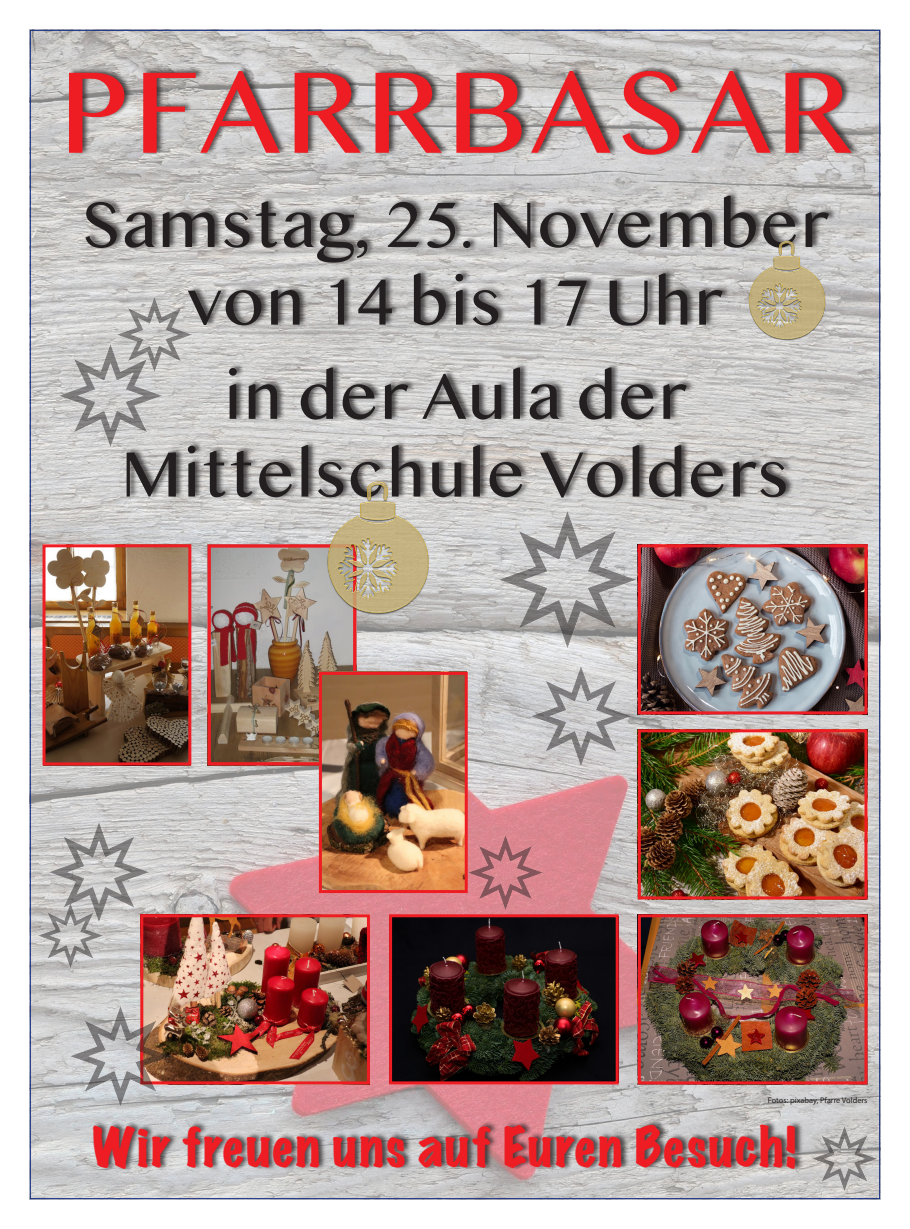
<style>
.page{position:relative;width:910px;height:1229px;background:#fff}
.page>*{position:absolute;margin:0;border:0;box-sizing:border-box;transform-origin:0 0}
._00_FT{font:123.45px "Myanmar MN";letter-spacing:.03em;color:#ee1d23}
._00_FT-2{font:67.95px "Myanmar MN";color:#231f20}
._00_FT-3{font:expanded 48.75px "Marker Felt";letter-spacing:.035em;color:#ee1d23}
._00_FT-4{font:8.25px "Myriad Pro";color:#231f20}
</style>
<div class="page">
<img style="left:32px;top:32px;width:846px;height:1165px">
<img style="left:47px;top:548px;width:140px;height:213px">
<div style="left:43px;top:544px;width:148px;height:221px;border:3px solid #ee1d23"></div>
<img style="left:212px;top:548px;width:140px;height:213px">
<div style="left:208px;top:544px;width:148px;height:221px;border:3px solid #ee1d23"></div>
<img style="left:323px;top:676px;width:141px;height:213px">
<div style="left:319px;top:672px;width:149px;height:221px;border:3px solid #ee1d23"></div>
<img style="left:144px;top:918px;width:222px;height:162px">
<div style="left:140px;top:914px;width:230px;height:170px;border:3px solid #ee1d23"></div>
<img style="left:642px;top:918px;width:221px;height:162px">
<div style="left:638px;top:914px;width:229px;height:170px;border:3px solid #ee1d23"></div>
<img style="left:393px;top:918px;width:222px;height:162px">
<div style="left:389px;top:914px;width:230px;height:170px;border:3px solid #ee1d23"></div>
<div style="left:69px;top:65px;width:791px;height:436px;background:#231f20;opacity:.75"></div>
<div style="left:93px;top:1119px;width:710px;height:53px;background:#231f20;opacity:.75"></div>
<img style="left:642px;top:548px;width:221px;height:162px">
<div style="left:638px;top:544px;width:229px;height:170px;border:3px solid #ee1d23"></div>
<img style="left:642px;top:733px;width:221px;height:162px">
<div style="left:638px;top:729px;width:229px;height:170px;border:3px solid #ee1d23"></div>
<img style="left:50px;top:822px;width:99px;height:99px">
<img style="left:531px;top:666px;width:100px;height:99px">
<img style="left:71px;top:1006px;width:99px;height:100px">
<img style="left:499px;top:512px;width:136px;height:136px">
<img style="left:60px;top:344px;width:102px;height:102px">
<img style="left:117px;top:298px;width:74px;height:74px">
<img style="left:468px;top:836px;width:74px;height:73px">
<img style="left:38px;top:903px;width:65px;height:65px">
<img style="left:812px;top:1126px;width:65px;height:65px">
<img style="left:723px;top:204px;width:127px;height:153px">
<img style="left:293px;top:432px;width:170px;height:204px">
<p class="_00_FT" style="left:58px;top:38px;width:795px">PFARRBASAR</p>
<p class="_00_FT-2" style="left:81px;top:184px;width:749px">Samstag, 25. November</p>
<p class="_00_FT-2" style="left:187px;top:261px;width:537px">von 14 bis 17 Uhr</p>
<p class="_00_FT-2" style="left:223px;top:356px;width:465px">in der Aula der</p>
<p class="_00_FT-2" style="left:121px;top:433px;width:670px">Mittelschule Volders</p>
<p class="_00_FT-4" style="left:768px;top:1095px;width:101px">Fotos: pixabay, Pfarre Volders</p>
<p class="_00_FT-3" style="left:93px;top:1108px;width:705px">Wir freuen uns auf Euren Besuch!</p>
</div>
